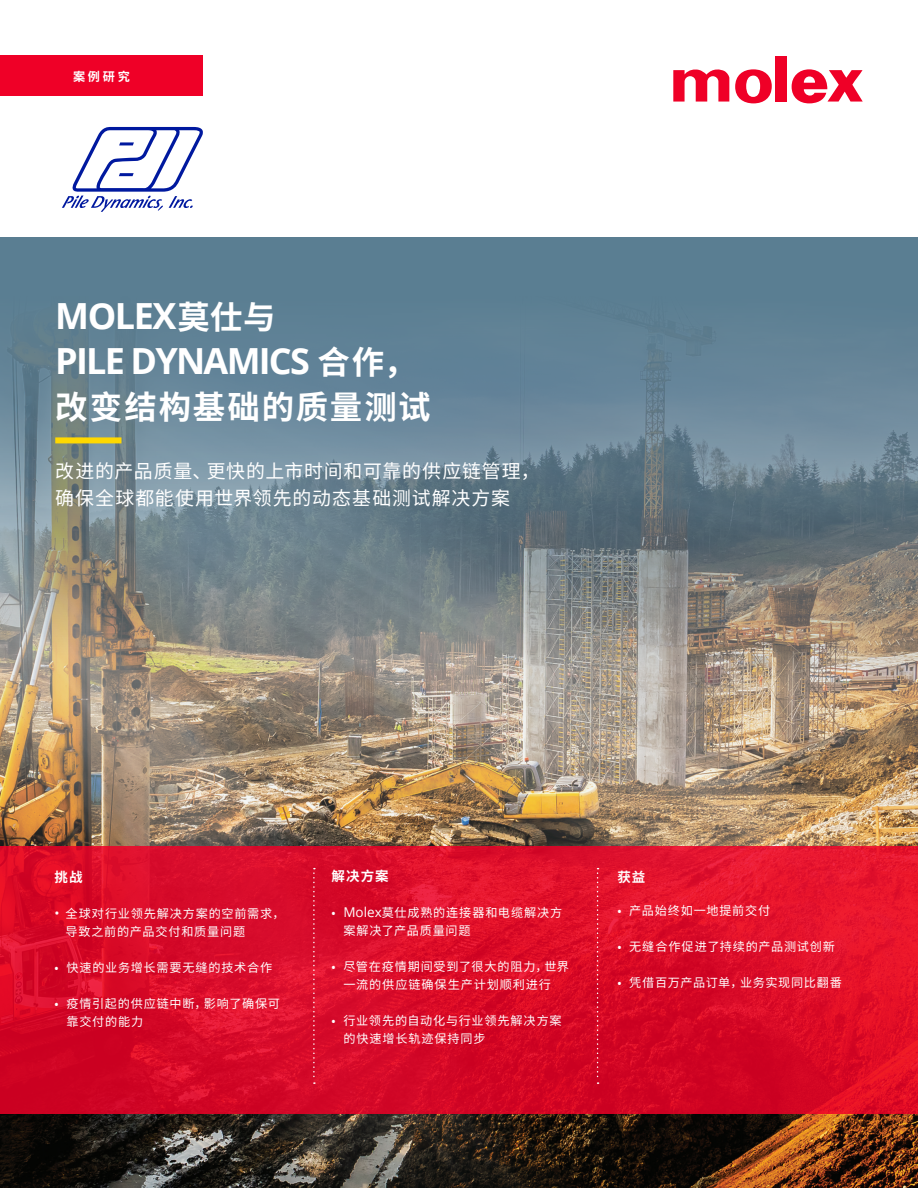
<style>
.page{position:relative;width:918px;height:1188px;background:#fff}
.page>*{position:absolute;margin:0;border:0;box-sizing:border-box;transform-origin:0 0}
.Cover_header{font:700 36px/45px "Open Sans";letter-spacing:-.05em;color:#fff}
.Cover_header-2{font:700 32.4px "Noto Sans CJ Ksc";letter-spacing:.06em;color:#fff}
.Cover_header-3{font:18.9px/27px "Noto Sans CJ Ksc";letter-spacing:.045em;color:#fff}
.Case_Study_Quote_Con{font:700 13.5px "Noto Sans CJ Ksc";letter-spacing:.075em;color:#fff}
.Case_Study_Quote_Con-2{font:12.15px/18px "Noto Sans CJ Ksc";letter-spacing:.065em;color:#fff}
.t1{font:700 12.15px "Noto Sans CJ Ksc";color:#fff}
.s1{font-family:"Noto Sans CJ Ksc";font-size:32.4px}
.s2{font-family:"Open Sans";font-size:13.5px}
</style>
<div class="page">
<div style="left:0;top:55px;width:203px;height:41px;background:#ef0027"></div>
<div style="left:776px;top:57px;width:11px;height:45px;background:#ef0027"></div>
<svg style="left:735px;top:69px;width:37px;height:34px"></svg>
<svg style="left:673px;top:69px;width:56px;height:33px"></svg>
<svg style="left:792px;top:69px;width:71px;height:34px"></svg>
<img style="left:0;top:1113px;width:918px;height:75px">
<img style="left:0;top:238px;width:918px;height:608px">
<svg style="left:0;top:846px;width:918px;height:267px;background:#da0b28"></svg>
<svg style="left:313px;top:868px;width:2px;height:216px"></svg>
<svg style="left:597px;top:868px;width:2px;height:216px"></svg>
<div style="left:55px;top:437px;width:66px;height:6px;background:#ffd800"></div>
<svg style="left:62px;top:127px;width:141px;height:85px"></svg>
<p class="t1" style="left:73px;top:70px;width:58px">案例研究</p>
<p class="Cover_header" style="left:55px;top:292px;width:363px">MOLEX<span class="s1">莫仕与<br></span>PILE DYNAMICS <span class="s1">合作，</span></p>
<p class="Cover_header-2" style="left:55px;top:389px;width:377px">改变结构基础的质量测试</p>
<p class="Cover_header-3" style="left:55px;top:458px;width:486px">改进的产品质量、更快的上市时间和可靠的供应链管理，确保全球都能使用世界领先的动态基础测试解决方案</p>
<p class="Case_Study_Quote_Con" style="left:55px;top:870px;width:29px">挑战</p>
<p class="Case_Study_Quote_Con-2" style="left:66px;top:905px;width:220px;text-indent:-11px"><span class="s2">•</span> 全球对行业领先解决方案的空前需求，导致之前的产品交付和质量问题</p>
<p class="Case_Study_Quote_Con-2" style="left:55px;top:959px;width:219px">• 快速的业务增长需要无缝的技术合作</p>
<p class="Case_Study_Quote_Con-2" style="left:66px;top:995px;width:215px;text-indent:-12px">• 疫情引起的供应链中断，影响了确保可靠交付的能力</p>
<p class="Case_Study_Quote_Con" style="left:332px;top:869px;width:59px">解决方案</p>
<p class="Case_Study_Quote_Con-2" style="left:343px;top:904px;width:221px;text-indent:-12px">• <span class="s2">Molex</span>莫仕成熟的连接器和电缆解决方案解决了产品质量问题</p>
<p class="Case_Study_Quote_Con-2" style="left:332px;top:958px;width:239px;text-align:center">• 尽管在疫情期间受到了很大的阻力，世界一流的供应链确保生产计划顺利进行</p>
<p class="Case_Study_Quote_Con-2" style="left:343px;top:1012px;width:220px;text-indent:-12px">• 行业领先的自动化与行业领先解决方案的快速增长轨迹保持同步</p>
<p class="Case_Study_Quote_Con" style="left:617px;top:869px;width:30px">获益</p>
<p class="Case_Study_Quote_Con-2" style="left:617px;top:902px;width:154px">• 产品始终如一地提前交付</p>
<p class="Case_Study_Quote_Con-2" style="left:617px;top:938px;width:219px">• 无缝合作促进了持续的产品测试创新</p>
<p class="Case_Study_Quote_Con-2" style="left:617px;top:974px;width:226px">• 凭借百万产品订单，业务实现同比翻番</p>
</div>
